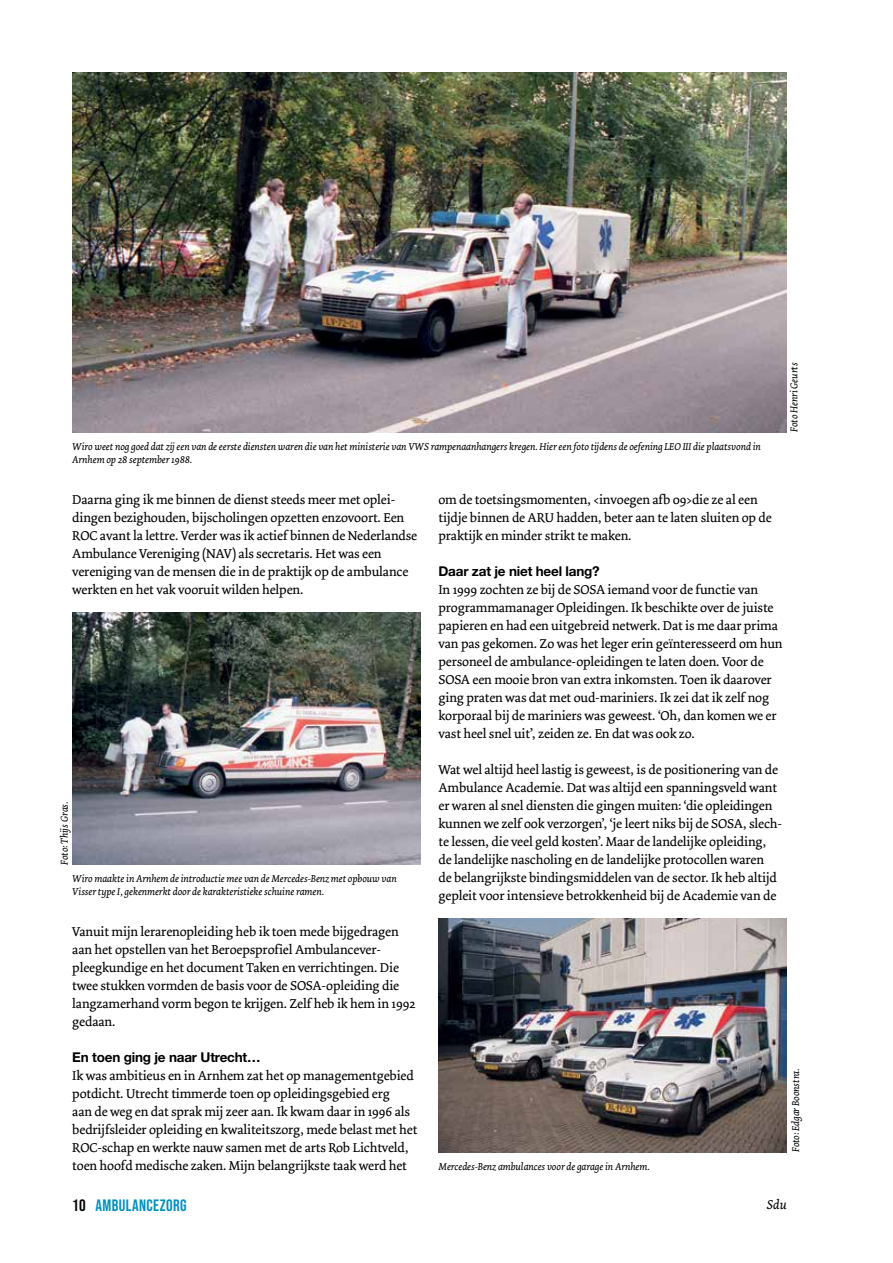
<style>
.page{position:relative;width:893px;height:1263px;background:#fff}
.page>*{position:absolute;margin:0;border:0;box-sizing:border-box;transform-origin:0 0}
.t1{font:16.5px "Bebas Neue";letter-spacing:.025em;color:#0091bd}
.t2{font:13.5px/18px "Dolly";letter-spacing:-.01em;color:#000}
.t3{font:700 13.5px "Helvetica Neue LT Std";letter-spacing:-.015em;color:#000}
.t4{font:italic 13.5px "Dolly";color:#000}
.t5{font:italic 10.5px/12.6px "Dolly";letter-spacing:-.01em;color:#000}
.s1{color:#000}
</style>
<div class="page">
<img style="left:438px;top:918px;width:349px;height:234px">
<img style="left:72px;top:612px;width:348px;height:253px">
<img style="left:72px;top:72px;width:715px;height:360px">
<p class="t5" style="left:72px;top:440px;width:690px">Wiro weet nog goed dat zij een van de eerste diensten waren die van het ministerie van VWS rampenaanhangers kregen. Hier een foto tijdens de oefening LEO III die plaatsvond in<br>Arnhem op 28 september 1988.</p>
<p class="t5" style="left:788px;top:432px;width:71px;rotate:-90deg">Foto Henri Geurts</p>
<p class="t2" style="left:72px;top:491px;width:346px">Daarna ging ik me binnen de dienst steeds meer met oplei&shy;dingen bezighouden, bijscholingen opzetten enzovoort. Een ROC avant la lettre. Verder was ik actief binnen de Nederlandse Ambulance Vereniging (NAV) als secretaris. Het was een vereniging van de mensen die in de praktijk op de ambulance werkten en het vak vooruit wilden helpen.</p>
<p class="t5" style="left:58px;top:865px;width:65px;rotate:-90deg">Foto: Thijs Gras.</p>
<p class="t5" style="left:72px;top:872px;width:326px">Wiro maakte in Arnhem de introductie mee van de Mercedes-Benz met opbouw van<br>Visser type I, gekenmerkt door de karakteristieke schuine ramen.</p>
<p class="t2" style="left:72px;top:923px;width:345px">Vanuit mijn lerarenopleiding heb ik toen mede bijgedragen aan het opstellen van het Beroepsprofiel Ambulancever&shy;pleegkundige en het document Taken en verrichtingen. Die twee stukken vormden de basis voor de SOSA-opleiding die langzamerhand vorm begon te krijgen. Zelf heb ik hem in 1992 gedaan.</p>
<p class="t3" style="left:72px;top:1049px;width:190px">En toen ging je naar Utrecht…</p>
<p class="t2" style="left:72px;top:1067px;width:347px">Ik was ambitieus en in Arnhem zat het op managementgebied potdicht. Utrecht timmerde toen op opleidingsgebied erg<br>aan de weg en dat sprak mij zeer aan. Ik kwam daar in 1996 als bedrijfsleider opleiding en kwaliteitszorg, mede belast met het ROC-schap en werkte nauw samen met de arts Rob Lichtveld, toen hoofd medische zaken. Mijn belangrijkste taak werd het</p>
<p class="t2" style="left:438px;top:491px;width:335px">om de toetsingsmomenten, &lt;invoegen afb 09&gt;die ze al een tijdje binnen de ARU hadden, beter aan te laten sluiten op de praktijk en minder strikt te maken.</p>
<p class="t3" style="left:438px;top:563px;width:163px">Daar zat je niet heel lang?</p>
<p class="t2" style="left:438px;top:581px;width:346px">In 1999 zochten ze bij de SOSA iemand voor de functie van programmamanager Opleidingen. Ik beschikte over de juiste papieren en had een uitgebreid netwerk. Dat is me daar prima van pas gekomen. Zo was het leger erin geïnteresseerd om hun personeel de ambulance-opleidingen te laten doen. Voor de SOSA een mooie bron van extra inkomsten. Toen ik daarover ging praten was dat met oud-mariniers. Ik zei dat ik zelf nog korporaal bij de mariniers was geweest. ‘Oh, dan komen we er vast heel snel uit’, zeiden ze. En dat was ook zo.</p>
<p class="t2" style="left:438px;top:761px;width:345px">Wat wel altijd heel lastig is geweest, is de positionering van de Ambulance Academie. Dat was altijd een spanningsveld want er waren al snel diensten die gingen muiten: ‘die opleidingen kunnen we zelf ook verzorgen’, ‘je leert niks bij de SOSA, slech&shy;te lessen, die veel geld kosten’. Maar de landelijke opleiding, de landelijke nascholing en de landelijke protocollen waren<br>de belangrijkste bindingsmiddelen van de sector. Ik heb altijd gepleit voor intensieve betrokkenheid bij de Academie van de</p>
<p class="t5" style="left:438px;top:1160px;width:213px">Mercedes-Benz ambulances voor de garage in Arnhem.</p>
<p class="t5" style="left:790px;top:1152px;width:85px;rotate:-90deg">Foto: Edgar Boonstra.</p>
<p class="t1" style="left:72px;top:1196px;width:116px"><span class="s1">10</span> AMBULANCEZORG</p>
<p class="t4" style="left:767px;top:1197px;width:21px">Sdu</p>
</div>
